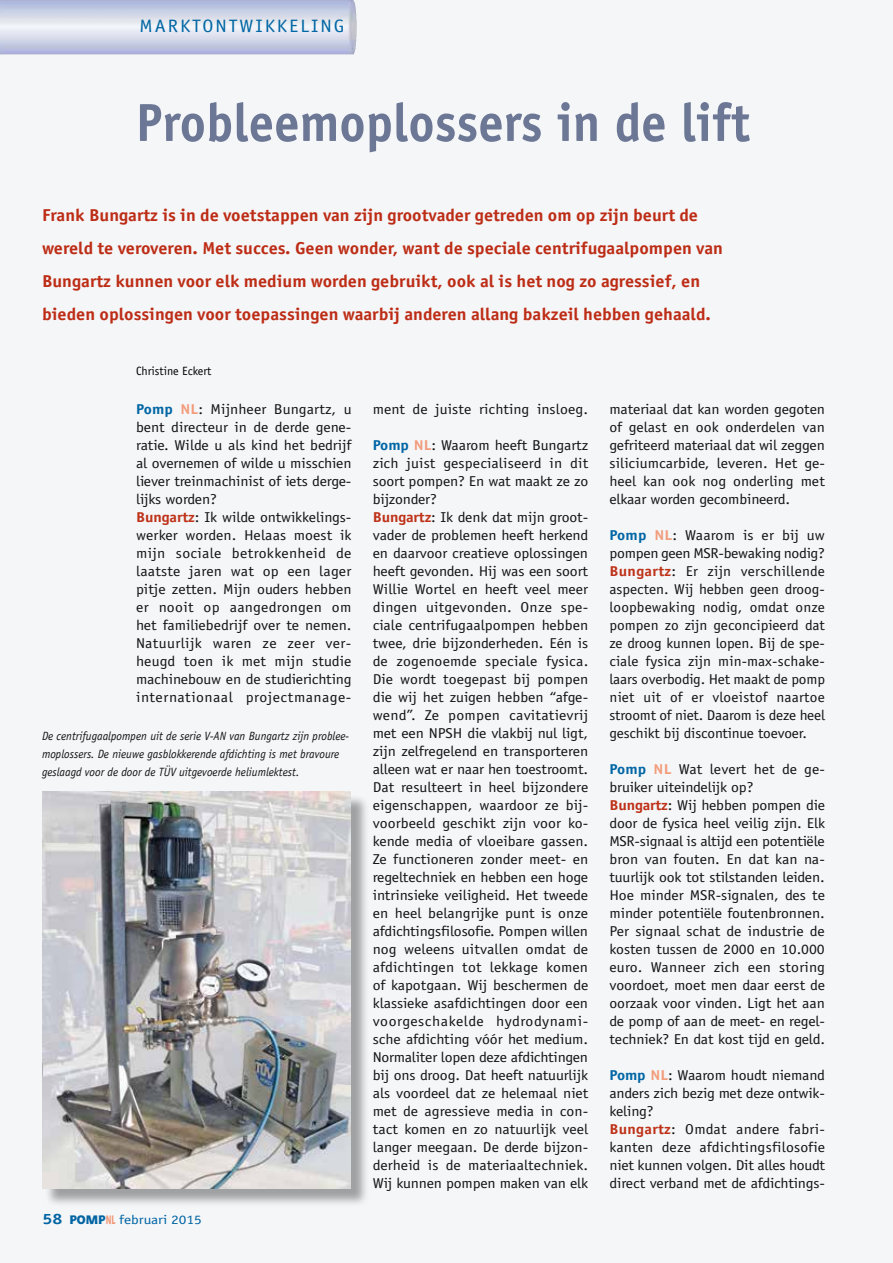
<style>
.page{position:relative;width:893px;height:1263px;background:#f5f6f8}
.page>*{position:absolute;margin:0;border:0;box-sizing:border-box;transform-origin:0 0}
.t1{font:700 53.7px "Officina Sans Std";color:#6c7795;scale:.95 1}
.t2{font:18px "Officina Sans Std";letter-spacing:.1em;color:#0066a4;scale:1.1 1}
.t3{font:700 17.25px/33px "Officina Sans Std";color:#bd2d16;scale:1.06 1}
.t4{font:14.4px/18px "Officina Sans Std";letter-spacing:-.005em;color:#141415;scale:1.1 1}
.t5{font:12.9px "Officina Sans Std";color:#0064a3;scale:1.2 1}
.t6{font:italic 12px/18px "Officina Sans Std";color:#141415;scale:.96 1}
.t7{font:12px "Officina Sans Std";color:#000}
.s1{font-weight:700;color:#0066a4}
.s2{font-weight:700;color:#f29c7c}
.s3{font-weight:700;color:#be3218}
.s4{font-weight:700;font-size:15px}
.s5{font-family:"Shannon";font-weight:800;font-size:12px}
.s6{font-family:"Shannon";font-weight:800;font-size:12px;color:#f29a79}
</style>
<div class="page">
<div style="left:44px;top:794px;width:325px;height:413px;background:#000;opacity:.35"></div>
<img style="left:42px;top:791px;width:308px;height:397px">
<img style="left:0;top:0;width:357px;height:54px">
<p class="t2" style="left:140px;top:15px;width:188px">MARKTONTWIKKELING</p>
<h1 class="t1" style="left:136px;top:89px;width:648px">Probleemoplossers in de lift</h1>
<p class="t3" style="left:42px;top:198px;width:644px">Frank Bungartz is in de voetstappen van zijn grootvader getreden om op zijn beurt de wereld te veroveren. Met succes. Geen wonder, want de speciale centrifugaalpompen van Bungartz kunnen voor elk medium worden gebruikt, ook al is het nog zo agressief, en bieden oplossingen voor toepassingen waarbij anderen allang bakzeil hebben gehaald.</p>
<p class="t7" style="left:136px;top:364px;width:77px">Christine Eckert</p>
<p class="t4" style="left:136px;top:400px;width:197px"><span class="s1">Pomp</span> <span class="s2">NL</span>: Mijnheer Bungartz, u bent directeur in de derde gene&shy;ratie. Wilde u als kind het bedrijf al overnemen of wilde u misschien liever treinmachinist of iets derge&shy;lijks worden?<br><span class="s3">Bungartz</span>: Ik wilde ontwikkelings&shy;werker worden. Helaas moest ik mijn sociale betrokkenheid de laatste jaren wat op een lager pitje zetten. Mijn ouders hebben er nooit op aangedrongen om het familiebedrijf over te nemen.<br>Natuurlijk waren ze zeer ver&shy;heugd toen ik met mijn studie machinebouw en de studierichting internationaal projectmanage-</p>
<p class="t4" style="left:373px;top:400px;width:197px">ment de juiste richting insloeg.</p>
<p class="t4" style="left:373px;top:436px;width:197px"><span class="s1">Pomp</span> <span class="s2">NL</span>: Waarom heeft Bungartz zich juist gespecialiseerd in dit soort pompen? En wat maakt ze zo bijzonder?<br><span class="s3">Bungartz</span>: Ik denk dat mijn groot&shy;vader de problemen heeft herkend en daarvoor creatieve oplossingen heeft gevonden. Hij was een soort<br>Willie Wortel en heeft veel meer dingen uitgevonden. Onze spe&shy;ciale centrifugaalpompen hebben twee, drie bijzonderheden. Eén is de zogenoemde speciale fysica.<br>Die wordt toegepast bij pompen die wij het zuigen hebben “afge&shy;wend”. Ze pompen cavitatievrij met een NPSH die vlakbij nul ligt, zijn zelfregelend en transporteren alleen wat er naar hen toestroomt.<br>Dat resulteert in heel bijzondere eigenschappen, waardoor ze bij&shy;voorbeeld geschikt zijn voor ko&shy;kende media of vloeibare gassen.<br>Ze functioneren zonder meet- en regeltechniek en hebben een hoge intrinsieke veiligheid. Het tweede en heel belangrijke punt is onze afdichtingsfilosofie. Pompen willen nog weleens uitvallen omdat de afdichtingen tot lekkage komen of kapotgaan. Wij beschermen de klassieke asafdichtingen door een voorgeschakelde hydrodynami&shy;sche afdichting vóór het medium.<br>Normaliter lopen deze afdichtingen bij ons droog. Dat heeft natuurlijk als voordeel dat ze helemaal niet met de agressieve media in con&shy;tact komen en zo natuurlijk veel langer meegaan. De derde bijzon&shy;derheid is de materiaaltechniek.<br>Wij kunnen pompen maken van elk</p>
<p class="t6" style="left:42px;top:727px;width:321px">De centrifugaalpompen uit de serie V-AN van Bungartz zijn problee&shy;moplossers. De nieuwe gasblokkerende afdichting is met bravoure geslaagd voor de door de TÜV uitgevoerde heliumlektest.</p>
<p class="t5" style="left:43px;top:1212px;width:134px"><span class="s4">58</span> <span class="s5">POMP</span><span class="s6">NL</span> februari 2015</p>
<p class="t4" style="left:609px;top:400px;width:197px;text-align:justify">materiaal dat kan worden gegoten of gelast en ook onderdelen van gefriteerd materiaal dat wil zeggen siliciumcarbide, leveren. Het ge&shy;heel kan ook nog onderling met elkaar worden gecombineerd.</p>
<p class="t4" style="left:609px;top:526px;width:197px;text-align:justify"><span class="s1">Pomp</span> <span class="s2">NL</span>: Waarom is er bij uw pompen geen MSR-bewaking nodig?<br><span class="s3">Bungartz</span>: Er zijn verschillende aspecten. Wij hebben geen droog&shy;loopbewaking nodig, omdat onze pompen zo zijn geconcipieerd dat ze droog kunnen lopen. Bij de spe&shy;ciale fysica zijn min-max-schake&shy;laars overbodig. Het maakt de pomp niet uit of er vloeistof naartoe stroomt of niet. Daarom is deze heel geschikt bij discontinue toevoer.</p>
<p class="t4" style="left:609px;top:760px;width:197px"><span class="s1">Pomp</span> <span class="s2">NL</span> Wat levert het de ge&shy;bruiker uiteindelijk op?<br><span class="s3">Bungartz</span>: Wij hebben pompen die door de fysica heel veilig zijn. Elk<br>MSR-signaal is altijd een potentiële bron van fouten. En dat kan na&shy;tuurlijk ook tot stilstanden leiden.<br>Hoe minder MSR-signalen, des te minder potentiële foutenbronnen.<br>Per signaal schat de industrie de kosten tussen de 2000 en 10.000 euro. Wanneer zich een storing voordoet, moet men daar eerst de oorzaak voor vinden. Ligt het aan de pomp of aan de meet- en regel&shy;techniek? En dat kost tijd en geld.</p>
<p class="t4" style="left:609px;top:1066px;width:197px"><span class="s1">Pomp</span> <span class="s2">NL</span>: Waarom houdt niemand anders zich bezig met deze ontwik&shy;keling?<br><span class="s3">Bungartz</span>: Omdat andere fabri&shy;kanten deze afdichtingsfilosofie niet kunnen volgen. Dit alles houdt direct verband met de afdichtings-</p>
</div>
